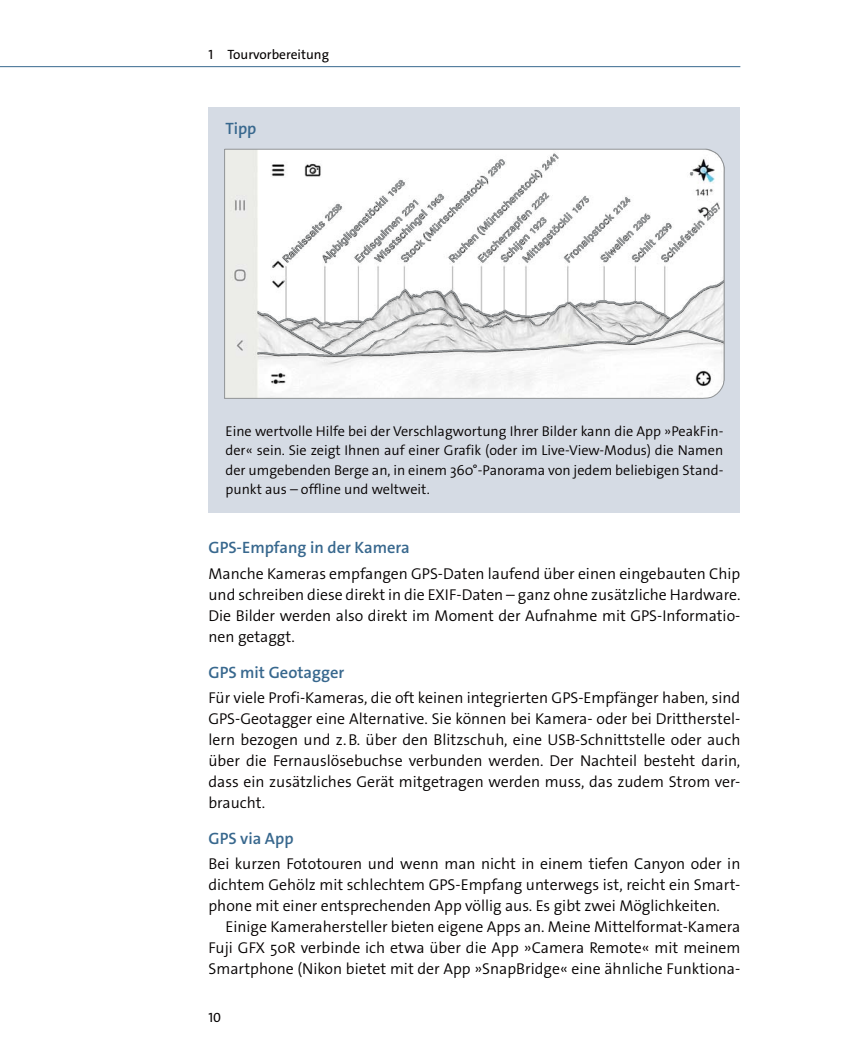
<style>
.page{position:relative;width:851px;height:1063px;background:#fff}
.page>*{position:absolute;margin:0;border:0;box-sizing:border-box;transform-origin:0 0}
.t1{font:600 16.5px "The Sans Os F";color:#38688e}
.t2{font:300 15.75px/21px "The Sans Os F";color:#040000;text-align:justify}
.t3{font:300 14.25px/19.5px "The Sans Os F";color:#040000;text-align:justify}
.t4{font:13.5px "The Sans Os F";color:#040000}
</style>
<div class="page">
<hr style="left:0;top:66px;width:740px;height:1px;background:#38688e">
<div style="left:208px;top:107px;width:532px;height:47px;background:#d5dbe4"></div>
<div style="left:208px;top:139px;width:532px;height:38px;background:#d5dbe4"></div>
<div style="left:208px;top:159px;width:532px;height:37px;background:#d5dbe4"></div>
<div style="left:208px;top:178px;width:532px;height:38px;background:#d5dbe4"></div>
<div style="left:208px;top:198px;width:532px;height:37px;background:#d5dbe4"></div>
<div style="left:208px;top:217px;width:532px;height:38px;background:#d5dbe4"></div>
<div style="left:208px;top:237px;width:532px;height:37px;background:#d5dbe4"></div>
<div style="left:208px;top:256px;width:532px;height:38px;background:#d5dbe4"></div>
<div style="left:208px;top:276px;width:532px;height:37px;background:#d5dbe4"></div>
<div style="left:208px;top:295px;width:532px;height:38px;background:#d5dbe4"></div>
<div style="left:208px;top:315px;width:532px;height:37px;background:#d5dbe4"></div>
<div style="left:208px;top:334px;width:532px;height:38px;background:#d5dbe4"></div>
<div style="left:208px;top:358px;width:532px;height:38px;background:#d5dbe4"></div>
<div style="left:208px;top:378px;width:532px;height:37px;background:#d5dbe4"></div>
<div style="left:208px;top:397px;width:532px;height:38px;background:#d5dbe4"></div>
<div style="left:208px;top:417px;width:532px;height:96px;background:#d5dbe4"></div>
<svg style="left:224px;top:148px;width:501px;height:251px;background:#ebebeb"></svg>
<svg style="left:272px;top:153px;width:447px;height:129px;background:#f0f0f1"></svg>
<svg style="left:520px;top:318px;width:15px;height:7px"></svg>
<svg style="left:542px;top:317px;width:6px;height:6px"></svg>
<svg style="left:482px;top:314px;width:30px;height:13px"></svg>
<svg style="left:303px;top:321px;width:16px;height:7px"></svg>
<svg style="left:595px;top:323px;width:7px;height:6px"></svg>
<svg style="left:372px;top:307px;width:102px;height:27px"></svg>
<svg style="left:347px;top:322px;width:17px;height:12px"></svg>
<svg style="left:370px;top:340px;width:8px;height:7px"></svg>
<svg style="left:278px;top:338px;width:58px;height:44px;background:#e6e6e6"></svg>
<p class="t4" style="left:208px;top:49px;width:122px">1 Tourvorbereitung</p>
<p class="t1" style="left:225px;top:122px;width:32px">Tipp</p>
<p class="t3" style="left:225px;top:422px;width:499px">Eine wertvolle Hilfe bei der Verschlagwortung Ihrer Bilder kann die App »PeakFin&shy;der« sein. Sie zeigt Ihnen auf einer Grafik (oder im Live-View-Modus) die Namen der umgebenden Berge an, in einem 360°-Panorama von jedem beliebigen Stand&shy;punkt aus – offline und weltweit.</p>
<p class="t1" style="left:208px;top:541px;width:203px">GPS-Empfang in der Kamera</p>
<p class="t2" style="left:208px;top:564px;width:533px">Manche Kameras empfangen GPS-Daten laufend über einen eingebauten Chip und schreiben diese direkt in die EXIF-Daten – ganz ohne zusätzliche Hardware.<br>Die Bilder werden also direkt im Moment der Aufnahme mit GPS-Informatio&shy;nen getaggt.</p>
<p class="t1" style="left:208px;top:665px;width:137px">GPS mit Geotagger</p>
<p class="t2" style="left:208px;top:688px;width:533px">Für viele Profi-Kameras, die oft keinen integrierten GPS-Empfänger haben, sind GPS-Geotagger eine Alternative. Sie können bei Kamera- oder bei Drittherstel&shy;lern bezogen und z. B. über den Blitzschuh, eine USB-Schnittstelle oder auch über die Fernauslösebuchse verbunden werden. Der Nachteil besteht darin, dass ein zusätzliches Gerät mitgetragen werden muss, das zudem Strom ver&shy;braucht.</p>
<p class="t1" style="left:208px;top:832px;width:87px">GPS via App</p>
<p class="t2" style="left:208px;top:855px;width:533px">Bei kurzen Fototouren und wenn man nicht in einem tiefen Canyon oder in dichtem Gehölz mit schlechtem GPS-Empfang unterwegs ist, reicht ein Smart&shy;phone mit einer entsprechenden App völlig aus. Es gibt zwei Möglichkeiten.</p>
<p class="t2" style="left:208px;top:918px;width:533px;text-indent:17px">Einige Kamerahersteller bieten eigene Apps an. Meine Mittelformat-Kamera Fuji GFX 50R verbinde ich etwa über die App »Camera Remote« mit meinem Smartphone (Nikon bietet mit der App »SnapBridge« eine ähnliche Funktiona-</p>
<p class="t4" style="left:208px;top:1012px;width:14px">10</p>
</div>
